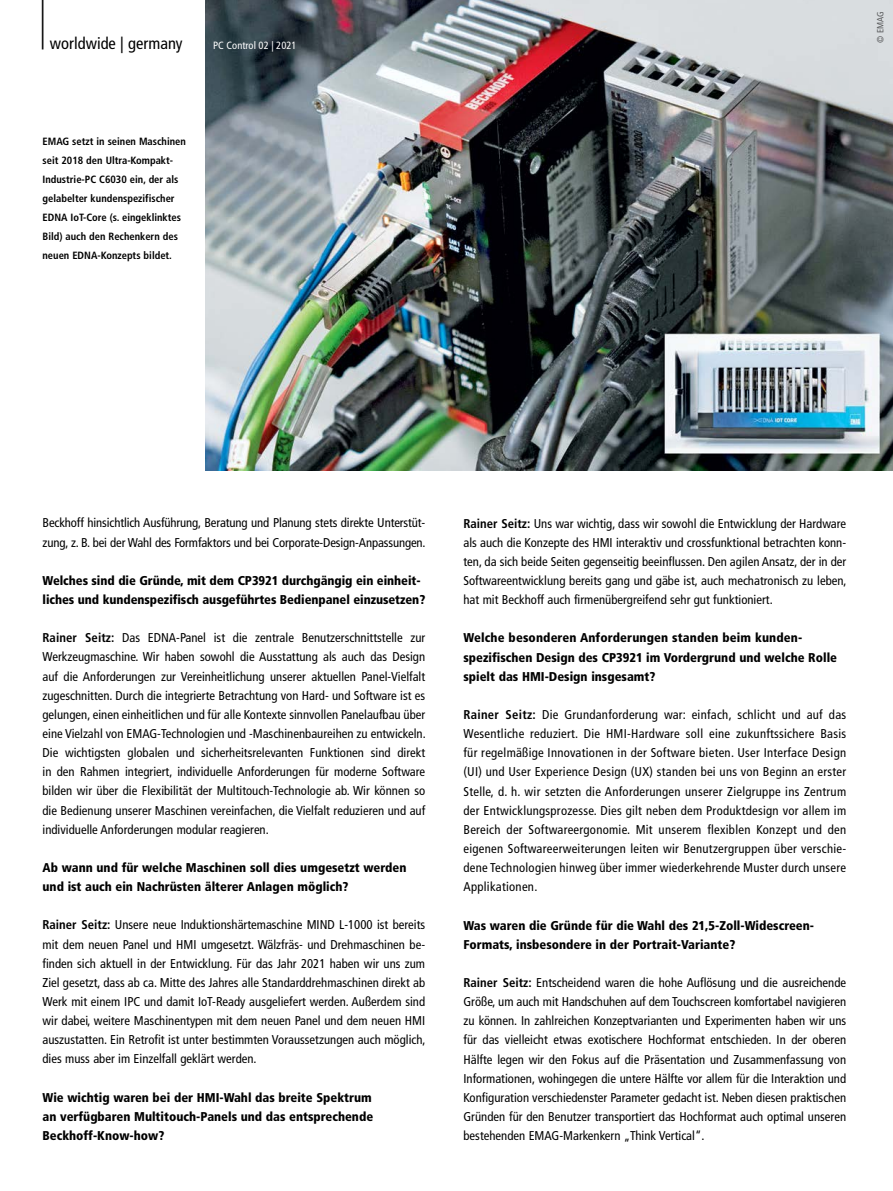
<style>
.page{position:relative;width:893px;height:1191px;background:#fff}
.page>*{position:absolute;margin:0;border:0;box-sizing:border-box;transform-origin:0 0}
.t1{font:300 condensed 61.8px "Frutiger LT Pro";color:#000;scale:.49 1}
.t2{font:condensed 16.5px "Frutiger LT Pro";color:#000}
.t3{font:condensed 12.75px/19.2px "Frutiger LT Pro";color:#000;text-align:justify}
.t4{font:900 condensed 12.75px/19.2px "Frutiger LT Pro";color:#000}
.t5{font:700 condensed 10.5px/19.2px "Frutiger LT Pro";color:#000}
.t6{font:condensed 10.5px "Frutiger LT Pro";color:#fff}
.t7{font:condensed 9px "Frutiger LT Pro";color:#58595b}
.s1{font-weight:700}
</style>
<div class="page">
<img style="left:205px;top:0;width:688px;height:470px">
<h1 class="t1" style="left:39px;top:-23px;width:15px">|</h1>
<p class="t2" style="left:50px;top:34px;width:134px">worldwide | germany</p>
<p class="t6" style="left:213px;top:39px;width:85px">PC Control 02 | 2021</p>
<p class="t5" style="left:43px;top:131px;width:145px">EMAG setzt in seinen Maschinen seit 2018 den Ultra-Kompakt-<br>Industrie-PC C6030 ein, der als gelabelter kundenspezifischer<br>EDNA IoT-Core (s. eingeklinktes<br>Bild) auch den Rechenkern des neuen EDNA-Konzepts bildet.</p>
<p class="t7" style="left:875px;top:43px;width:33px;rotate:-90deg">© EMAG</p>
<p class="t3" style="left:43px;top:513px;width:385px">Beckhoff hinsichtlich Ausführung, Beratung und Planung stets direkte Unterstüt&shy;zung, z. B. bei der Wahl des Formfaktors und bei Corporate-Design-Anpassungen.</p>
<p class="t4" style="left:43px;top:571px;width:384px">Welches sind die Gründe, mit dem CP3921 durchgängig ein einheit&shy;liches und kundenspezifisch ausgeführtes Bedienpanel einzusetzen?</p>
<p class="t3" style="left:43px;top:628px;width:385px"><span class="s1">Rainer Seitz:</span> Das EDNA-Panel ist die zentrale Benutzerschnittstelle zur Werkzeugmaschine. Wir haben sowohl die Ausstattung als auch das Design auf die Anforderungen zur Vereinheitlichung unserer aktuellen Panel-Vielfalt zugeschnitten. Durch die integrierte Betrachtung von Hard- und Software ist es gelungen, einen einheitlichen und für alle Kontexte sinnvollen Panelaufbau über eine Vielzahl von EMAG-Technologien und -Maschinenbaureihen zu entwickeln.<br>Die wichtigsten globalen und sicherheitsrelevanten Funktionen sind direkt in den Rahmen integriert, individuelle Anforderungen für moderne Software bilden wir über die Flexibilität der Multitouch-Technologie ab. Wir können so die Bedienung unserer Maschinen vereinfachen, die Vielfalt reduzieren und auf individuelle Anforderungen modular reagieren.</p>
<p class="t4" style="left:43px;top:858px;width:366px">Ab wann und für welche Maschinen soll dies umgesetzt werden und ist auch ein Nachrüsten älterer Anlagen möglich?</p>
<p class="t3" style="left:43px;top:915px;width:385px"><span class="s1">Rainer Seitz:</span> Unsere neue Induktionshärtemaschine MIND L-1000 ist bereits mit dem neuen Panel und HMI umgesetzt. Wälzfräs- und Drehmaschinen be&shy;finden sich aktuell in der Entwicklung. Für das Jahr 2021 haben wir uns zum Ziel gesetzt, dass ab ca. Mitte des Jahres alle Standarddrehmaschinen direkt ab Werk mit einem IPC und damit IoT-Ready ausgeliefert werden. Außerdem sind wir dabei, weitere Maschinentypen mit dem neuen Panel und dem neuen HMI auszustatten. Ein Retrofit ist unter bestimmten Voraussetzungen auch möglich, dies muss aber im Einzelfall geklärt werden.</p>
<p class="t4" style="left:43px;top:1087px;width:332px;text-align:justify">Wie wichtig waren bei der HMI-Wahl das breite Spektrum an verfügbaren Multitouch-Panels und das entsprechende Beckhoff-Know-how?</p>
<p class="t3" style="left:463px;top:513px;width:385px"><span class="s1">Rainer Seitz:</span> Uns war wichtig, dass wir sowohl die Entwicklung der Hardware als auch die Konzepte des HMI interaktiv und crossfunktional betrachten konn&shy;ten, da sich beide Seiten gegenseitig beeinflussen. Den agilen Ansatz, der in der Softwareentwicklung bereits gang und gäbe ist, auch mechatronisch zu leben, hat mit Beckhoff auch firmenübergreifend sehr gut funktioniert.</p>
<p class="t4" style="left:463px;top:628px;width:375px">Welche besonderen Anforderungen standen beim kunden&shy;spezifischen Design des CP3921 im Vordergrund und welche Rolle spielt das HMI-Design insgesamt?</p>
<p class="t3" style="left:463px;top:705px;width:384px"><span class="s1">Rainer Seitz:</span> Die Grundanforderung war: einfach, schlicht und auf das Wesentliche reduziert. Die HMI-Hardware soll eine zukunftssichere Basis für regelmäßige Innovationen in der Software bieten. User Interface Design (UI) und User Experience Design (UX) standen bei uns von Beginn an erster Stelle, d. h. wir setzten die Anforderungen unserer Zielgruppe ins Zentrum der Entwicklungsprozesse. Dies gilt neben dem Produktdesign vor allem im Bereich der Softwareergonomie. Mit unserem flexiblen Konzept und den eigenen Softwareerweiterungen leiten wir Benutzergruppen über verschie&shy;dene Technologien hinweg über immer wiederkehrende Muster durch unsere Applikationen.</p>
<p class="t4" style="left:463px;top:915px;width:352px">Was waren die Gründe für die Wahl des 21,5-Zoll-Widescreen-<br>Formats, insbesondere in der Portrait-Variante?</p>
<p class="t3" style="left:463px;top:973px;width:384px"><span class="s1">Rainer Seitz:</span> Entscheidend waren die hohe Auflösung und die ausreichende Größe, um auch mit Handschuhen auf dem Touchscreen komfortabel navigieren zu können. In zahlreichen Konzeptvarianten und Experimenten haben wir uns für das vielleicht etwas exotischere Hochformat entschieden. In der oberen Hälfte legen wir den Fokus auf die Präsentation und Zusammenfassung von Informationen, wohingegen die untere Hälfte vor allem für die Interaktion und Konfiguration verschiedenster Parameter gedacht ist. Neben diesen praktischen Gründen für den Benutzer transportiert das Hochformat auch optimal unseren bestehenden EMAG-Markenkern „Think Vertical“.</p>
</div>
